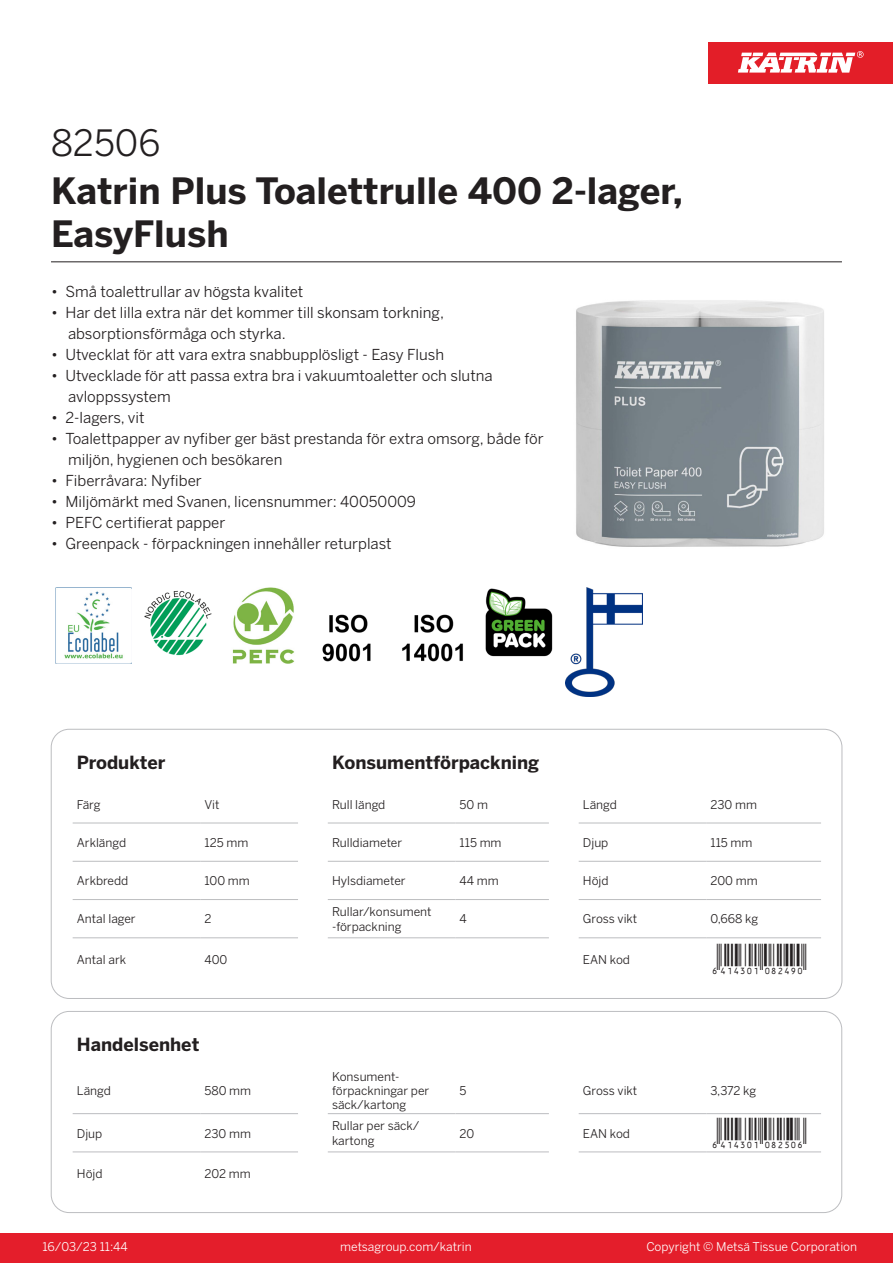
<style>
.page{position:relative;width:893px;height:1263px;background:#fff}
.page>*{position:absolute;margin:0;border:0;box-sizing:border-box;transform-origin:0 0}
.Product_Name{font:700 36px/43.2px "Benton Sans";color:#231f20}
.External_material_co{font:36px "Benton Sans";color:#231f20}
.T_EAN{font:30px "Viisas EAN Matala";color:#231f20}
.T_TableHeader{font:700 18px "Benton Sans";color:#231f20}
.MarketingBullets{font:15px/21px "Benton Sans";color:#231f20}
.T_TableBody{font:12px/14.4px "Benton Sans";color:#231f20}
.t1{font:12px "Benton Sans";color:#fff}
</style>
<div class="page">
<div style="left:0;top:1233px;width:893px;height:30px;background:#e41e2b"></div>
<div style="left:708px;top:43px;width:185px;height:41px;background:#e31e28"></div>
<svg style="left:738px;top:51px;width:126px;height:22px"></svg>
<hr style="left:73px;top:823px;width:127px;height:1px;background:#bcbdc0">
<hr style="left:200px;top:823px;width:98px;height:1px;background:#bcbdc0">
<hr style="left:328px;top:823px;width:127px;height:1px;background:#bcbdc0">
<hr style="left:455px;top:823px;width:94px;height:1px;background:#bcbdc0">
<hr style="left:579px;top:823px;width:127px;height:1px;background:#bcbdc0">
<hr style="left:706px;top:823px;width:115px;height:1px;background:#bcbdc0">
<hr style="left:73px;top:861px;width:127px;height:1px;background:#bcbdc0">
<hr style="left:200px;top:861px;width:98px;height:1px;background:#bcbdc0">
<hr style="left:328px;top:861px;width:127px;height:1px;background:#bcbdc0">
<hr style="left:455px;top:861px;width:94px;height:1px;background:#bcbdc0">
<hr style="left:579px;top:861px;width:127px;height:1px;background:#bcbdc0">
<hr style="left:706px;top:861px;width:115px;height:1px;background:#bcbdc0">
<hr style="left:73px;top:899px;width:127px;height:1px;background:#bcbdc0">
<hr style="left:200px;top:899px;width:98px;height:1px;background:#bcbdc0">
<hr style="left:328px;top:899px;width:127px;height:1px;background:#bcbdc0">
<hr style="left:455px;top:899px;width:94px;height:1px;background:#bcbdc0">
<hr style="left:579px;top:899px;width:127px;height:1px;background:#bcbdc0">
<hr style="left:706px;top:899px;width:115px;height:1px;background:#bcbdc0">
<hr style="left:73px;top:937px;width:127px;height:1px;background:#bcbdc0">
<hr style="left:200px;top:937px;width:98px;height:1px;background:#bcbdc0">
<hr style="left:328px;top:937px;width:127px;height:1px;background:#bcbdc0">
<hr style="left:455px;top:937px;width:94px;height:1px;background:#bcbdc0">
<hr style="left:579px;top:937px;width:127px;height:1px;background:#bcbdc0">
<hr style="left:706px;top:937px;width:115px;height:1px;background:#bcbdc0">
<hr style="left:73px;top:1113px;width:127px;height:1px;background:#bcbdc0">
<hr style="left:200px;top:1113px;width:98px;height:1px;background:#bcbdc0">
<hr style="left:328px;top:1113px;width:127px;height:1px;background:#bcbdc0">
<hr style="left:455px;top:1113px;width:94px;height:1px;background:#bcbdc0">
<hr style="left:579px;top:1113px;width:127px;height:1px;background:#bcbdc0">
<hr style="left:706px;top:1113px;width:115px;height:1px;background:#bcbdc0">
<hr style="left:73px;top:1152px;width:127px;height:1px;background:#bcbdc0">
<hr style="left:200px;top:1152px;width:98px;height:1px;background:#bcbdc0">
<hr style="left:328px;top:1152px;width:127px;height:1px;background:#bcbdc0">
<hr style="left:455px;top:1152px;width:94px;height:1px;background:#bcbdc0">
<hr style="left:579px;top:1152px;width:127px;height:1px;background:#bcbdc0">
<hr style="left:706px;top:1152px;width:115px;height:1px;background:#bcbdc0">
<div style="left:51px;top:1011px;width:791px;height:202px;border:1px solid #bcbdc0;border-radius:18px"></div>
<img style="left:576px;top:300px;width:248px;height:247px">
<img style="left:55px;top:587px;width:77px;height:77px">
<img style="left:144px;top:590px;width:68px;height:66px">
<img style="left:232px;top:587px;width:63px;height:77px">
<img style="left:322px;top:614px;width:49px;height:48px">
<img style="left:402px;top:614px;width:61px;height:48px">
<img style="left:485px;top:588px;width:68px;height:69px">
<img style="left:566px;top:587px;width:76px;height:110px">
<hr style="left:51px;top:261px;width:791px;height:1px;background:#231f20">
<p class="External_material_co" style="left:51px;top:121px;width:111px">82506</p>
<p class="Product_Name" style="left:51px;top:170px;width:633px">Katrin Plus Toalettrulle 400 2-lager,<br>EasyFlush</p>
<p class="MarketingBullets" style="left:51px;top:281px;width:254px">• Små toalettrullar av högsta kvalitet</p>
<p class="MarketingBullets" style="left:68px;top:302px;width:377px;text-indent:-17px">• Har det lilla extra när det kommer till skonsam torkning, absorptionsförmåga och styrka.</p>
<p class="MarketingBullets" style="left:51px;top:344px;width:395px">• Utvecklat för att vara extra snabbupplösligt - Easy Flush</p>
<p class="MarketingBullets" style="left:68px;top:365px;width:426px;text-indent:-17px">• Utvecklade för att passa extra bra i vakuumtoaletter och slutna avloppssystem</p>
<p class="MarketingBullets" style="left:51px;top:407px;width:95px">• 2-lagers, vit</p>
<p class="MarketingBullets" style="left:68px;top:428px;width:477px;text-indent:-17px">• Toalettpapper av nyfiber ger bäst prestanda för extra omsorg, både för miljön, hygienen och besökaren</p>
<p class="MarketingBullets" style="left:51px;top:470px;width:152px">• Fiberråvara: Nyfiber</p>
<p class="MarketingBullets" style="left:51px;top:491px;width:367px">• Miljömärkt med Svanen, licensnummer: 40050009</p>
<p class="MarketingBullets" style="left:51px;top:512px;width:176px">• PEFC certifierat papper</p>
<p class="MarketingBullets" style="left:51px;top:533px;width:342px">• Greenpack - förpackningen innehåller returplast</p>
<p class="T_TableHeader" style="left:77px;top:751px;width:90px">Produkter</p>
<p class="T_TableHeader" style="left:332px;top:751px;width:209px">Konsumentförpackning</p>
<p class="T_TableBody" style="left:77px;top:797px;width:25px">Färg</p>
<p class="T_TableBody" style="left:204px;top:797px;width:16px">Vit</p>
<p class="T_TableBody" style="left:332px;top:797px;width:55px">Rull längd</p>
<p class="T_TableBody" style="left:460px;top:797px;width:30px">50 m</p>
<p class="T_TableBody" style="left:583px;top:797px;width:35px">Längd</p>
<p class="T_TableBody" style="left:710px;top:797px;width:48px">230 mm</p>
<p class="T_TableBody" style="left:77px;top:835px;width:51px">Arklängd</p>
<p class="T_TableBody" style="left:204px;top:835px;width:45px">125 mm</p>
<p class="T_TableBody" style="left:332px;top:835px;width:72px">Rulldiameter</p>
<p class="T_TableBody" style="left:460px;top:835px;width:43px">115 mm</p>
<p class="T_TableBody" style="left:583px;top:835px;width:27px">Djup</p>
<p class="T_TableBody" style="left:710px;top:835px;width:43px">115 mm</p>
<p class="T_TableBody" style="left:77px;top:873px;width:53px">Arkbredd</p>
<p class="T_TableBody" style="left:204px;top:873px;width:47px">100 mm</p>
<p class="T_TableBody" style="left:332px;top:873px;width:75px">Hylsdiameter</p>
<p class="T_TableBody" style="left:460px;top:873px;width:41px">44 mm</p>
<p class="T_TableBody" style="left:583px;top:873px;width:27px">Höjd</p>
<p class="T_TableBody" style="left:710px;top:873px;width:49px">200 mm</p>
<p class="T_TableBody" style="left:77px;top:912px;width:60px">Antal lager</p>
<p class="T_TableBody" style="left:204px;top:912px;width:9px">2</p>
<p class="T_TableBody" style="left:332px;top:905px;width:101px">Rullar/konsument</p>
<p class="T_TableBody" style="left:332px;top:919px;width:71px">-förpackning</p>
<p class="T_TableBody" style="left:460px;top:912px;width:9px">4</p>
<p class="T_TableBody" style="left:583px;top:912px;width:56px">Gross vikt</p>
<p class="T_TableBody" style="left:710px;top:912px;width:49px">0,668 kg</p>
<p class="T_TableBody" style="left:77px;top:952px;width:51px">Antal ark</p>
<p class="T_TableBody" style="left:204px;top:952px;width:24px">400</p>
<p class="T_TableBody" style="left:583px;top:952px;width:49px">EAN kod</p>
<p class="T_EAN" style="left:710px;top:944px;width:97px">*6414301082490*</p>
<p class="T_TableHeader" style="left:77px;top:1033px;width:124px">Handelsenhet</p>
<p class="T_TableBody" style="left:77px;top:1083px;width:35px">Längd</p>
<p class="T_TableBody" style="left:204px;top:1083px;width:48px">580 mm</p>
<p class="T_TableBody" style="left:332px;top:1069px;width:99px">Konsument&shy;förpackningar per säck/kartong</p>
<p class="T_TableBody" style="left:460px;top:1083px;width:8px">5</p>
<p class="T_TableBody" style="left:583px;top:1083px;width:56px">Gross vikt</p>
<p class="T_TableBody" style="left:710px;top:1083px;width:47px">3,372 kg</p>
<p class="T_TableBody" style="left:77px;top:1126px;width:27px">Djup</p>
<p class="T_TableBody" style="left:204px;top:1126px;width:48px">230 mm</p>
<p class="T_TableBody" style="left:332px;top:1119px;width:89px">Rullar per säck/ kartong</p>
<p class="T_TableBody" style="left:460px;top:1126px;width:16px">20</p>
<p class="T_TableBody" style="left:583px;top:1126px;width:49px">EAN kod</p>
<p class="T_EAN" style="left:710px;top:1117px;width:97px">*6414301082506*</p>
<p class="T_TableBody" style="left:77px;top:1166px;width:27px">Höjd</p>
<p class="T_TableBody" style="left:204px;top:1166px;width:48px">202 mm</p>
<p class="t1" style="left:43px;top:1239px;width:87px">16/03/23 11:44</p>
<p class="t1" style="left:340px;top:1239px;width:133px">metsagroup.com/katrin</p>
<p class="t1" style="left:646px;top:1239px;width:212px">Copyright © Metsä Tissue Corporation</p>
</div>
